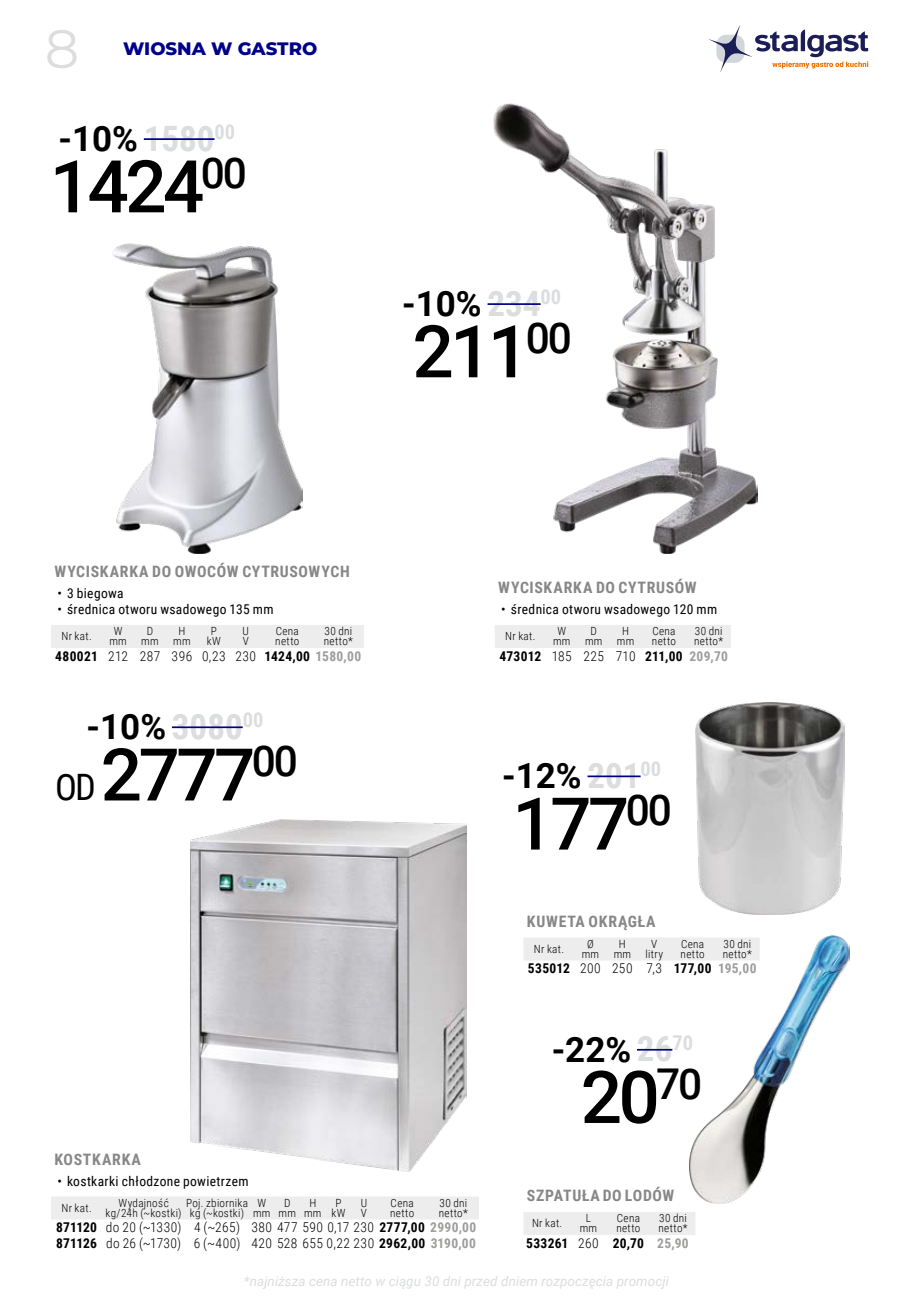
<style>
.page{position:relative;width:913px;height:1308px;background:#fff}
.page>*{position:absolute;margin:0;border:0;box-sizing:border-box;transform-origin:0 0}
.t1{font:500 72.67px "Roboto";letter-spacing:-.05em;color:#000}
.t2{font:54px "Montserrat";color:#dcddde}
.t3{font:700 34.88px "Roboto";color:#000}
.t4{font:800 18px "Montserrat";color:#00018a}
.t5{font:700 15.75px "Roboto Condensed";letter-spacing:.04em;color:#878787}
.t6{font:300 13.5px/15.5px "Roboto Condensed";letter-spacing:.03em;color:#000}
.t7{font:13.5px "Roboto Condensed";letter-spacing:.025em;color:#000}
.t8{font:700 13.5px "Roboto Condensed";letter-spacing:.02em;color:#000}
.t9{font:italic 13.5px "Roboto";letter-spacing:.005em;color:#dcddde}
.t10{font:300 11.25px/10.1px "Roboto Condensed";letter-spacing:.025em;color:#000;text-align:center}
.s1{font-family:"Roboto Condensed";color:#dcddde}
.s2{font-weight:700}
.s3{font-weight:700;color:#9d9d9c}
.s4{font-family:"Roboto Condensed";font-weight:400;font-size:36.45px}
.s5{font-weight:300}
.s6{color:#9d9d9c}
</style>
<div class="page">
<svg style="left:708px;top:26px;width:159px;height:46px"></svg>
<img style="left:493px;top:104px;width:264px;height:450px">
<img style="left:113px;top:243px;width:189px;height:311px">
<img style="left:190px;top:819px;width:276px;height:352px">
<img style="left:689px;top:935px;width:159px;height:268px">
<img style="left:695px;top:702px;width:149px;height:212px">
<div style="left:495px;top:625px;width:235px;height:23px;background:#ededed"></div>
<div style="left:51px;top:625px;width:313px;height:23px;background:#ededed"></div>
<div style="left:51px;top:1197px;width:427px;height:22px;background:#ededed"></div>
<div style="left:524px;top:1212px;width:171px;height:23px;background:#ededed"></div>
<svg style="left:524px;top:937px;width:235px;height:39px"></svg>
<hr style="left:144px;top:138px;width:70px;height:2px;background:#00018a">
<hr style="left:487px;top:303px;width:53px;height:2px;background:#00018a">
<hr style="left:636px;top:1048px;width:36px;height:2px;background:#00018a">
<hr style="left:587px;top:775px;width:53px;height:2px;background:#00018a">
<hr style="left:172px;top:726px;width:70px;height:2px;background:#00018a">
<h2 class="t2" style="left:45px;top:12px;width:36px">8</h2>
<h3 class="t4" style="left:123px;top:36px;width:195px">WIOSNA W GASTRO</h3>
<h3 class="t3" style="left:58px;top:114px;width:178px">-10% <span class="s1">1580</span><sup>00</sup></h3>
<h1 class="t1" style="left:50px;top:135px;width:198px">1424<sup>00</sup></h1>
<h3 class="t3" style="left:402px;top:279px;width:160px">-10% <span class="s1">234</span><sup>00</sup></h3>
<h1 class="t1" style="left:412px;top:300px;width:161px">211<sup>00</sup></h1>
<h3 class="t5" style="left:54px;top:560px;width:296px">WYCISKARKA DO OWOCÓW CYTRUSOWYCH</h3>
<p class="t7" style="left:57px;top:583px;width:68px">• 3 biegowa</p>
<p class="t7" style="left:57px;top:600px;width:217px">• średnica otworu wsadowego 135 mm</p>
<p class="t10" style="left:61px;top:630px;width:32px">Nr kat.</p>
<p class="t10" style="left:109px;top:625px;width:19px">W mm</p>
<p class="t10" style="left:141px;top:625px;width:19px">D mm</p>
<p class="t10" style="left:173px;top:625px;width:19px">H mm</p>
<p class="t10" style="left:207px;top:625px;width:15px">P kW</p>
<p class="t10" style="left:242px;top:625px;width:8px;text-align:left">U<br>V</p>
<p class="t10" style="left:275px;top:625px;width:25px;text-align:left">Cena netto</p>
<p class="t10" style="left:324px;top:625px;width:31px;text-align:left">30 dni netto*</p>
<p class="t6" style="left:55px;top:647px;width:307px"><span class="s2">480021</span> 212 287 396 0,23 230 <span class="s2">1424,00</span> <span class="s3">1580,00</span></p>
<h3 class="t3" style="left:87px;top:702px;width:178px">-10% <span class="s1">3080</span><sup>00</sup></h3>
<h1 class="t1" style="left:55px;top:723px;width:244px"><span class="s4">OD</span> 2777<sup>00</sup></h1>
<h3 class="t5" style="left:498px;top:576px;width:200px">WYCISKARKA DO CYTRUSÓW</h3>
<p class="t7" style="left:501px;top:600px;width:217px">• średnica otworu wsadowego 120 mm</p>
<p class="t10" style="left:505px;top:630px;width:32px">Nr kat.</p>
<p class="t10" style="left:553px;top:625px;width:19px">W mm</p>
<p class="t10" style="left:584px;top:625px;width:19px">D mm</p>
<p class="t10" style="left:616px;top:625px;width:19px">H mm</p>
<p class="t10" style="left:651px;top:625px;width:25px;text-align:left">Cena netto</p>
<p class="t10" style="left:693px;top:625px;width:31px;text-align:left">30 dni netto*</p>
<p class="t8" style="left:499px;top:646px;width:230px">473012 <span class="s5">185 225 710</span> 211,00 <span class="s6">209,70</span></p>
<h3 class="t3" style="left:502px;top:751px;width:160px">-12% <span class="s1">201</span><sup>00</sup></h3>
<h1 class="t1" style="left:512px;top:772px;width:161px">177<sup>00</sup></h1>
<h3 class="t5" style="left:526px;top:910px;width:130px">KUWETA OKRĄGŁA</h3>
<p class="t10" style="left:533px;top:943px;width:32px">Nr kat.</p>
<p class="t10" style="left:581px;top:938px;width:19px">Ø mm</p>
<p class="t10" style="left:613px;top:938px;width:19px">H mm</p>
<p class="t10" style="left:645px;top:938px;width:19px">V litry</p>
<p class="t10" style="left:680px;top:938px;width:25px;text-align:left">Cena netto</p>
<p class="t10" style="left:722px;top:938px;width:31px;text-align:left">30 dni netto*</p>
<p class="t8" style="left:527px;top:959px;width:230px">535012 <span class="s5">200 250 7,3</span> 177,00 <span class="s6">195,00</span></p>
<h3 class="t3" style="left:551px;top:1024px;width:143px">-22% <span class="s1">26</span><sup>70</sup></h3>
<h1 class="t1" style="left:580px;top:1046px;width:123px">20<sup>70</sup></h1>
<h3 class="t5" style="left:54px;top:1148px;width:88px">KOSTKARKA</h3>
<p class="t7" style="left:57px;top:1171px;width:193px">• kostkarki chłodzone powietrzem</p>
<h3 class="t5" style="left:526px;top:1184px;width:149px">SZPATUŁA DO LODÓW</h3>
<p class="t10" style="left:61px;top:1202px;width:32px">Nr kat.</p>
<p class="t10" style="left:106px;top:1197px;width:77px">Wydajność kg/24h (~kostki)</p>
<p class="t10" style="left:186px;top:1197px;width:63px">Poj. zbiornika kg (~kostki)</p>
<p class="t10" style="left:253px;top:1197px;width:19px">W mm</p>
<p class="t10" style="left:278px;top:1197px;width:19px">D mm</p>
<p class="t10" style="left:304px;top:1197px;width:19px">H mm</p>
<p class="t10" style="left:331px;top:1197px;width:15px">P kW</p>
<p class="t10" style="left:360px;top:1197px;width:8px;text-align:left">U<br>V</p>
<p class="t10" style="left:390px;top:1197px;width:25px;text-align:left">Cena netto</p>
<p class="t10" style="left:438px;top:1197px;width:31px;text-align:left">30 dni netto*</p>
<p class="t6" style="left:56px;top:1219px;width:421px"><span class="s2">871120</span> do 20 (~1330) 4 (~265) 380 477 590 0,17 230 <span class="s2">2777,00</span> <span class="s3">2990,00<br></span><span class="s2">871126</span> do 26 (~1730) 6 (~400) 420 528 655 0,22 230 <span class="s2">2962,00</span> <span class="s3">3190,00</span></p>
<p class="t10" style="left:531px;top:1217px;width:32px">Nr kat.</p>
<p class="t10" style="left:579px;top:1212px;width:19px">L mm</p>
<p class="t10" style="left:616px;top:1212px;width:25px;text-align:left">Cena netto</p>
<p class="t10" style="left:658px;top:1212px;width:31px;text-align:left">30 dni netto*</p>
<p class="t8" style="left:526px;top:1233px;width:164px">533261 <span class="s5">260</span> 20,70 <span class="s6">25,90</span></p>
<p class="t9" style="left:244px;top:1272px;width:426px">*najniższa cena netto w ciągu 30 dni przed dniem rozpoczęcia promocji</p>
</div>
